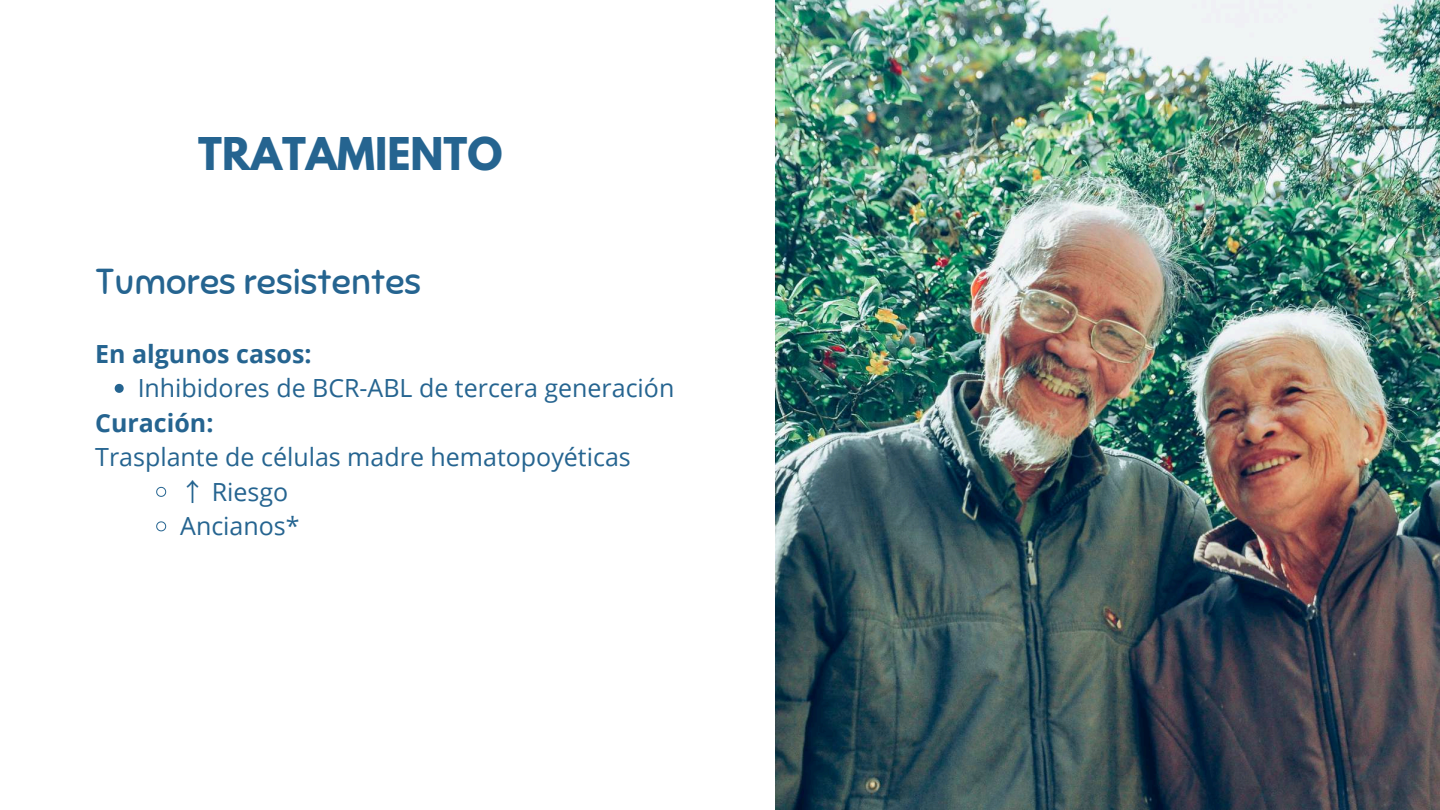
<style>
.page{position:relative;width:1440px;height:810px;background:#fff}
.page>*{position:absolute;margin:0;border:0;box-sizing:border-box;transform-origin:0 0}
.t1{font:700 40px "League Spartan";color:#256490}
.t2{font:36px "Sniglet";color:#256490}
.t3{font:25px/34.5px "Open Sans";color:#256490}
.t4{font:700 25px "Open Sans";color:#256490}
.s1{font-family:"Noto Sans CJ Ksc"}
</style>
<div class="page">
<img style="left:776px;top:0;width:664px;height:810px">
<svg style="left:115px;top:384px;width:9px;height:9px"></svg>
<svg style="left:156px;top:487px;width:11px;height:10px"></svg>
<svg style="left:156px;top:521px;width:11px;height:11px"></svg>
<h1 class="t1" style="left:198px;top:134px;width:306px">TRATAMIENTO</h1>
<h2 class="t2" style="left:95px;top:260px;width:327px">Tumores resistentes</h2>
<p class="t4" style="left:95px;top:336px;width:218px">En algunos casos:</p>
<p class="t3" style="left:138px;top:370px;width:538px">Inhibidores de BCR-ABL de tercera generación</p>
<p class="t4" style="left:95px;top:405px;width:120px">Curación:</p>
<p class="t3" style="left:180px;top:439px;width:452px;text-indent:-85px">Trasplante de células madre hematopoyéticas <span class="s1">↑</span> Riesgo<br>Ancianos*</p>
</div>
